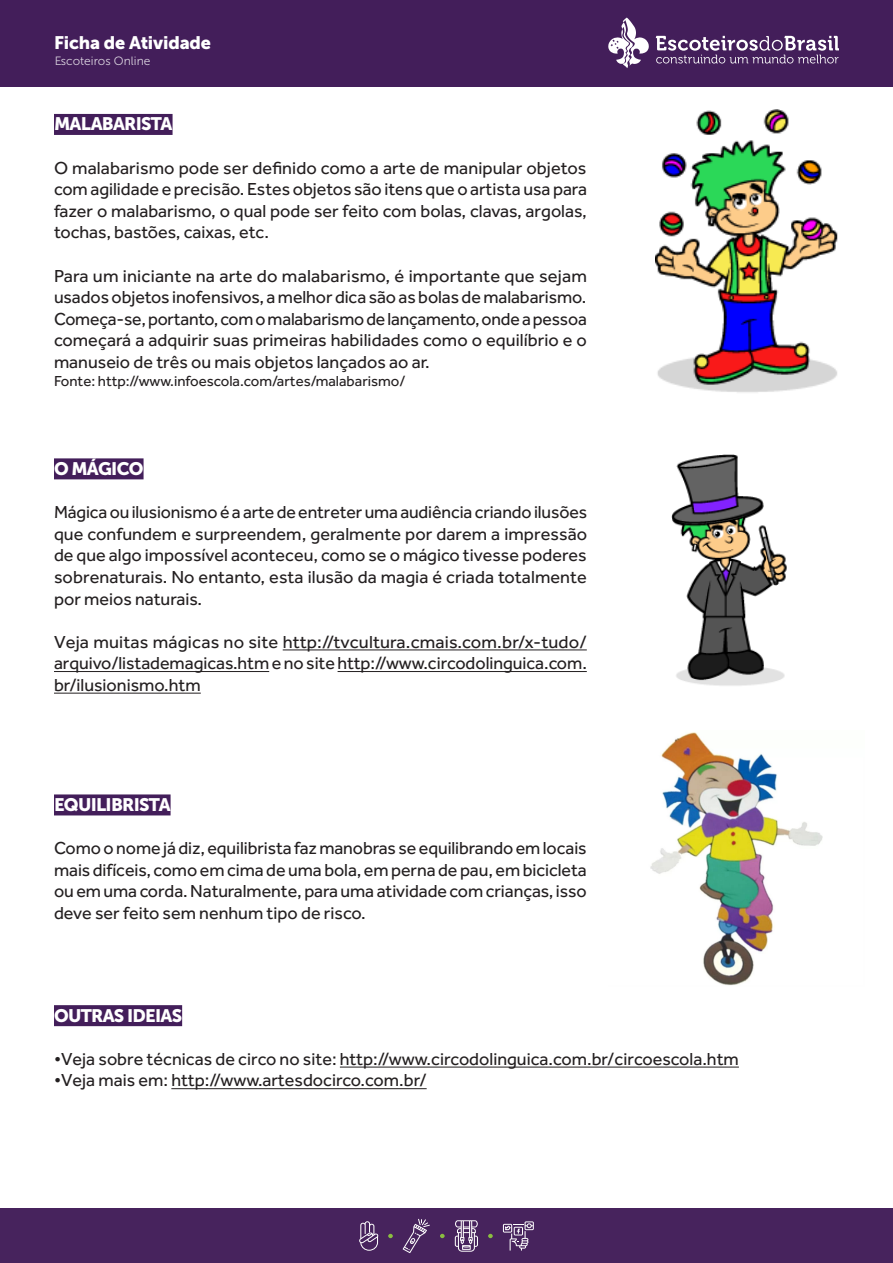
<style>
.page{position:relative;width:893px;height:1263px;background:#fff}
.page>*{position:absolute;margin:0;border:0;box-sizing:border-box;transform-origin:0 0}
.t1{font:18px/21.6px "Effra";color:#231f20;text-align:justify}
.t2{font:18px "Museo Sans 900";letter-spacing:-.04em;color:#fff}
.t3{font:18px "Museo Sans 900";letter-spacing:-.01em;color:#fff}
.t4{font:15px "Effra";color:#231f20}
.t5{font:12px "Museo Sans 300";color:#fff}
</style>
<div class="page">
<div style="left:0;top:0;width:893px;height:87px;background:#431e5a"></div>
<div style="left:0;top:1209px;width:893px;height:54px;background:#431e5a"></div>
<svg style="left:608px;top:18px;width:41px;height:50px"></svg>
<svg style="left:656px;top:36px;width:183px;height:28px"></svg>
<svg style="left:403px;top:1219px;width:27px;height:34px"></svg>
<svg style="left:359px;top:1221px;width:19px;height:30px"></svg>
<svg style="left:455px;top:1220px;width:23px;height:32px"></svg>
<svg style="left:503px;top:1221px;width:31px;height:29px"></svg>
<svg style="left:388px;top:1234px;width:5px;height:4px"></svg>
<svg style="left:440px;top:1234px;width:5px;height:4px"></svg>
<svg style="left:488px;top:1234px;width:5px;height:4px"></svg>
<div style="left:54px;top:114px;width:119px;height:21px;background:#431e5a"></div>
<div style="left:54px;top:458px;width:90px;height:21px;background:#431e5a"></div>
<hr style="left:283px;top:650px;width:304px;height:1px;background:#231f20">
<hr style="left:54px;top:671px;width:215px;height:1px;background:#231f20">
<hr style="left:338px;top:671px;width:249px;height:1px;background:#231f20">
<hr style="left:54px;top:693px;width:147px;height:1px;background:#231f20">
<div style="left:54px;top:794px;width:117px;height:21px;background:#431e5a"></div>
<div style="left:54px;top:1005px;width:128px;height:21px;background:#431e5a"></div>
<hr style="left:340px;top:1067px;width:399px;height:1px;background:#231f20">
<hr style="left:171px;top:1088px;width:256px;height:1px;background:#231f20">
<img style="left:656px;top:109px;width:182px;height:284px">
<img style="left:672px;top:454px;width:115px;height:232px">
<img style="left:650px;top:732px;width:173px;height:254px">
<p class="t3" style="left:54px;top:33px;width:158px">Ficha de Atividade</p>
<p class="t5" style="left:54px;top:54px;width:98px">Escoteiros Online</p>
<p class="t2" style="left:54px;top:114px;width:120px">MALABARISTA</p>
<p class="t1" style="left:54px;top:157px;width:534px">O malabarismo pode ser definido como a arte de manipular objetos com agilidade e precisão. Estes objetos são itens que o artista usa para fazer o malabarismo, o qual pode ser feito com bolas, clavas, argolas, tochas, bastões, caixas, etc.</p>
<p class="t1" style="left:54px;top:265px;width:534px">Para um iniciante na arte do malabarismo, é importante que sejam usados objetos inofensivos, a melhor dica são as bolas de malabarismo.<br>Começa-se, portanto, com o malabarismo de lançamento, onde a pessoa começará a adquirir suas primeiras habilidades como o equilíbrio e o manuseio de três ou mais objetos lançados ao ar.</p>
<p class="t4" style="left:54px;top:372px;width:353px">Fonte: http://www.infoescola.com/artes/malabarismo/</p>
<p class="t2" style="left:54px;top:458px;width:91px">O MÁGICO</p>
<p class="t1" style="left:54px;top:501px;width:535px">Mágica ou ilusionismo é a arte de entreter uma audiência criando ilusões que confundem e surpreendem, geralmente por darem a impressão de que algo impossível aconteceu, como se o mágico tivesse poderes sobrenaturais. No entanto, esta ilusão da magia é criada totalmente por meios naturais.</p>
<p class="t1" style="left:54px;top:631px;width:534px">Veja muitas mágicas no site http://tvcultura.cmais.com.br/x-tudo/ arquivo/listademagicas.htm e no site http://www.circodolinguica.com. br/ilusionismo.htm</p>
<p class="t2" style="left:54px;top:794px;width:118px">EQUILIBRISTA</p>
<p class="t1" style="left:54px;top:837px;width:534px">Como o nome já diz, equilibrista faz manobras se equilibrando em locais mais difíceis, como em cima de uma bola, em perna de pau, em bicicleta ou em uma corda. Naturalmente, para uma atividade com crianças, isso deve ser feito sem nenhum tipo de risco.</p>
<p class="t2" style="left:54px;top:1005px;width:130px">OUTRAS IDEIAS</p>
<p class="t1" style="left:54px;top:1048px;width:686px">•Veja sobre técnicas de circo no site: http://www.circodolinguica.com.br/circoescola.htm</p>
<p class="t1" style="left:54px;top:1069px;width:374px">•Veja mais em: http://www.artesdocirco.com.br/</p>
</div>
